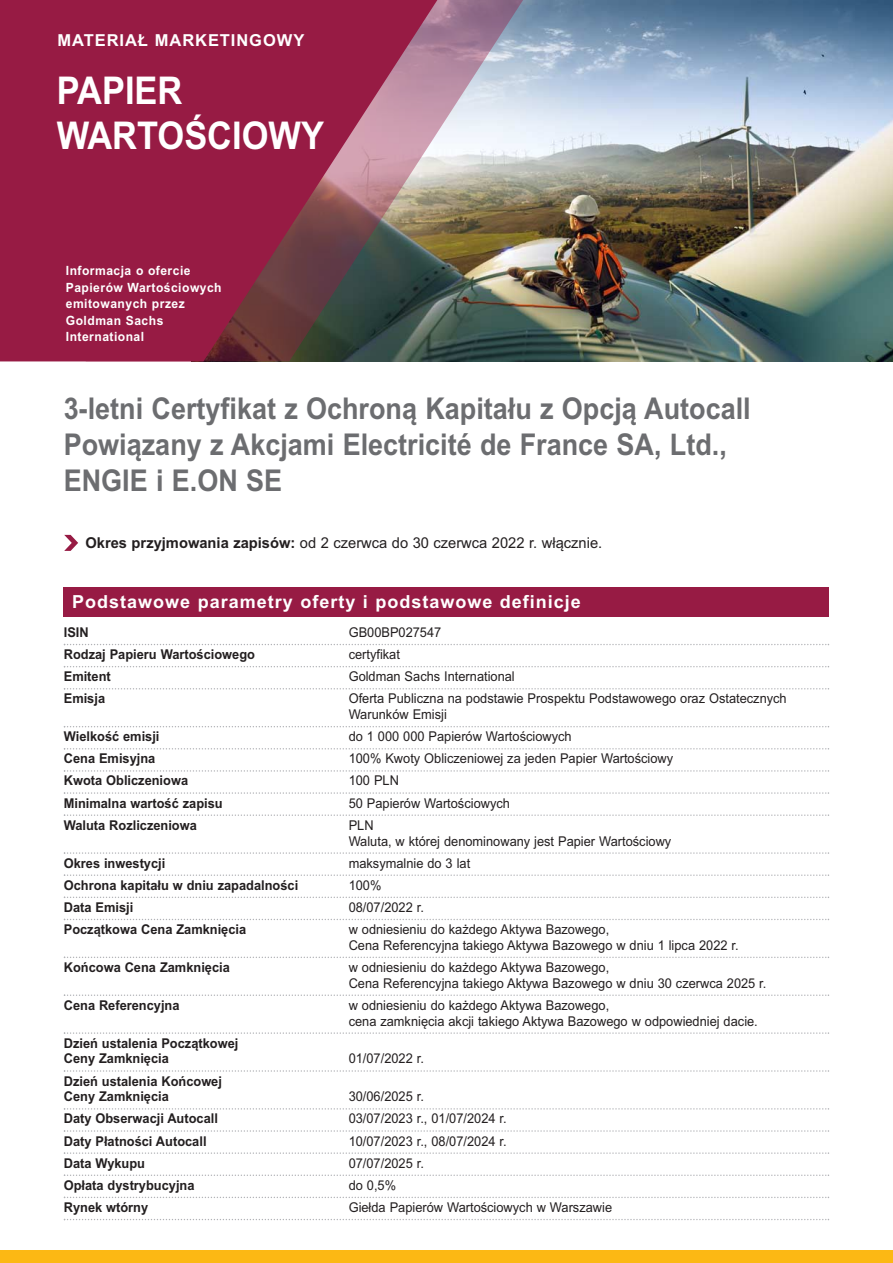
<style>
.page{position:relative;width:893px;height:1263px;background:#fff}
.page>*{position:absolute;margin:0;border:0;box-sizing:border-box;transform-origin:0 0}
.t1{font:700 38.25px/45px "Arial";color:#fff;scale:.9 1}
.t2{font:700 30px/36px "Arial";color:#6c6d70;scale:.9 1}
.t3{font:700 18px "Arial";letter-spacing:.055em;color:#fff}
.t4{font:700 16.5px "Arial";letter-spacing:.055em;color:#fff}
.t5{font:15px "Arial";color:#231f20}
.t6{font:13.5px/15.8px "Arial";color:#231f20;scale:.95 1}
.t7{font:700 13.5px/15.8px "Arial";color:#231f20;scale:.95 1}
.t8{font:700 12.75px/16.5px "Arial";letter-spacing:.04em;color:#fff;scale:.95 1}
.s1{font-weight:700}
</style>
<div class="page">
<img style="left:523px;top:0;width:370px;height:361px">
<img style="left:437px;top:0;width:86px;height:361px">
<svg style="left:64px;top:535px;width:14px;height:16px"></svg>
<svg style="left:0;top:0;width:437px;height:361px;background:#8e2d4c"></svg>
<svg style="left:64px;top:644px;width:765px;height:1px"></svg>
<svg style="left:64px;top:666px;width:765px;height:1px"></svg>
<svg style="left:64px;top:688px;width:765px;height:1px"></svg>
<svg style="left:64px;top:726px;width:765px;height:1px"></svg>
<svg style="left:64px;top:748px;width:765px;height:1px"></svg>
<svg style="left:64px;top:770px;width:765px;height:2px"></svg>
<svg style="left:64px;top:792px;width:765px;height:2px"></svg>
<svg style="left:64px;top:814px;width:765px;height:2px"></svg>
<svg style="left:64px;top:852px;width:765px;height:2px"></svg>
<svg style="left:64px;top:874px;width:765px;height:2px"></svg>
<svg style="left:64px;top:896px;width:765px;height:2px"></svg>
<svg style="left:64px;top:919px;width:765px;height:1px"></svg>
<svg style="left:64px;top:956px;width:765px;height:2px"></svg>
<svg style="left:64px;top:994px;width:765px;height:2px"></svg>
<svg style="left:64px;top:1032px;width:765px;height:2px"></svg>
<svg style="left:64px;top:1070px;width:765px;height:2px"></svg>
<svg style="left:64px;top:1108px;width:765px;height:1px"></svg>
<svg style="left:64px;top:1130px;width:765px;height:2px"></svg>
<svg style="left:64px;top:1152px;width:765px;height:2px"></svg>
<svg style="left:64px;top:1174px;width:765px;height:2px"></svg>
<svg style="left:64px;top:1197px;width:765px;height:1px"></svg>
<svg style="left:64px;top:1219px;width:765px;height:1px"></svg>
<div style="left:64px;top:587px;width:765px;height:29px;background:#971b44"></div>
<div style="left:0;top:1250px;width:893px;height:13px;background:#fcb814"></div>
<p class="t4" style="left:58px;top:34px;width:248px">MATERIAŁ MARKETINGOWY</p>
<p class="t1" style="left:57px;top:72px;width:298px">PAPIER<br>WARTOŚCIOWY</p>
<p class="t8" style="left:66px;top:264px;width:166px">Informacja o ofercie<br>Papierów Wartościowych emitowanych przez<br>Goldman Sachs<br>International</p>
<p class="t2" style="left:64px;top:393px;width:765px">3-letni Certyfikat z Ochroną Kapitału z Opcją Autocall<br>Powiązany z Akcjami Electricité de France SA, Ltd.,<br>ENGIE i E.ON SE</p>
<p class="t5" style="left:85px;top:537px;width:518px"><span class="s1">Okres przyjmowania zapisów:</span> od 2 czerwca do 30 czerwca 2022 r. włącznie.</p>
<p class="t3" style="left:72px;top:595px;width:510px">Podstawowe parametry oferty i podstawowe definicje</p>
<p class="t7" style="left:64px;top:626px;width:28px">ISIN</p>
<p class="t6" style="left:349px;top:626px;width:99px">GB00BP027547</p>
<p class="t7" style="left:64px;top:648px;width:203px">Rodzaj Papieru Wartościowego</p>
<p class="t6" style="left:349px;top:648px;width:56px">certyfikat</p>
<p class="t7" style="left:64px;top:670px;width:51px">Emitent</p>
<p class="t6" style="left:349px;top:670px;width:176px">Goldman Sachs International</p>
<p class="t7" style="left:64px;top:692px;width:45px">Emisja</p>
<p class="t6" style="left:349px;top:692px;width:463px">Oferta Publiczna na podstawie Prospektu Podstawowego oraz Ostatecznych<br>Warunków Emisji</p>
<p class="t7" style="left:64px;top:730px;width:102px">Wielkość emisji</p>
<p class="t6" style="left:349px;top:730px;width:236px">do 1 000 000 Papierów Wartościowych</p>
<p class="t7" style="left:64px;top:752px;width:98px">Cena Emisyjna</p>
<p class="t6" style="left:349px;top:752px;width:343px">100% Kwoty Obliczeniowej za jeden Papier Wartościowy</p>
<p class="t7" style="left:64px;top:774px;width:132px">Kwota Obliczeniowa</p>
<p class="t6" style="left:349px;top:774px;width:54px">100 PLN</p>
<p class="t7" style="left:64px;top:796px;width:169px">Minimalna wartość zapisu</p>
<p class="t6" style="left:349px;top:796px;width:171px">50 Papierów Wartościowych</p>
<p class="t7" style="left:64px;top:818px;width:142px">Waluta Rozliczeniowa</p>
<p class="t6" style="left:349px;top:818px;width:341px">PLN<br>Waluta, w której denominowany jest Papier Wartościowy</p>
<p class="t7" style="left:64px;top:856px;width:108px">Okres inwestycji</p>
<p class="t6" style="left:349px;top:856px;width:129px">maksymalnie do 3 lat</p>
<p class="t7" style="left:64px;top:878px;width:248px">Ochrona kapitału w dniu zapadalności</p>
<p class="t6" style="left:349px;top:878px;width:36px">100%</p>
<p class="t7" style="left:64px;top:900px;width:75px">Data Emisji</p>
<p class="t6" style="left:349px;top:900px;width:81px">08/07/2022 r.</p>
<p class="t7" style="left:64px;top:923px;width:194px">Początkowa Cena Zamknięcia</p>
<p class="t6" style="left:349px;top:923px;width:412px">w odniesieniu do każdego Aktywa Bazowego,<br>Cena Referencyjna takiego Aktywa Bazowego w dniu 1 lipca 2022 r.</p>
<p class="t7" style="left:64px;top:961px;width:176px">Końcowa Cena Zamknięcia</p>
<p class="t6" style="left:349px;top:961px;width:441px">w odniesieniu do każdego Aktywa Bazowego,<br>Cena Referencyjna takiego Aktywa Bazowego w dniu 30 czerwca 2025 r.</p>
<p class="t7" style="left:64px;top:998px;width:123px">Cena Referencyjna</p>
<p class="t6" style="left:349px;top:998px;width:432px">w odniesieniu do każdego Aktywa Bazowego,<br>cena zamknięcia akcji takiego Aktywa Bazowego w odpowiedniej dacie.</p>
<p class="t7" style="left:64px;top:1036px;width:185px">Dzień ustalenia Początkowej<br>Ceny Zamknięcia</p>
<p class="t6" style="left:349px;top:1052px;width:81px">01/07/2022 r.</p>
<p class="t7" style="left:64px;top:1074px;width:168px">Dzień ustalenia Końcowej<br>Ceny Zamknięcia</p>
<p class="t6" style="left:349px;top:1090px;width:81px">30/06/2025 r.</p>
<p class="t7" style="left:64px;top:1112px;width:164px">Daty Obserwacji Autocall</p>
<p class="t6" style="left:349px;top:1112px;width:168px">03/07/2023 r., 01/07/2024 r.</p>
<p class="t7" style="left:64px;top:1134px;width:152px">Daty Płatności Autocall</p>
<p class="t6" style="left:349px;top:1134px;width:168px">10/07/2023 r., 08/07/2024 r.</p>
<p class="t7" style="left:64px;top:1156px;width:87px">Data Wykupu</p>
<p class="t6" style="left:349px;top:1156px;width:81px">07/07/2025 r.</p>
<p class="t7" style="left:64px;top:1178px;width:139px">Opłata dystrybucyjna</p>
<p class="t6" style="left:349px;top:1178px;width:51px">do 0,5%</p>
<p class="t7" style="left:64px;top:1201px;width:90px">Rynek wtórny</p>
<p class="t6" style="left:349px;top:1201px;width:279px">Giełda Papierów Wartościowych w Warszawie</p>
</div>
